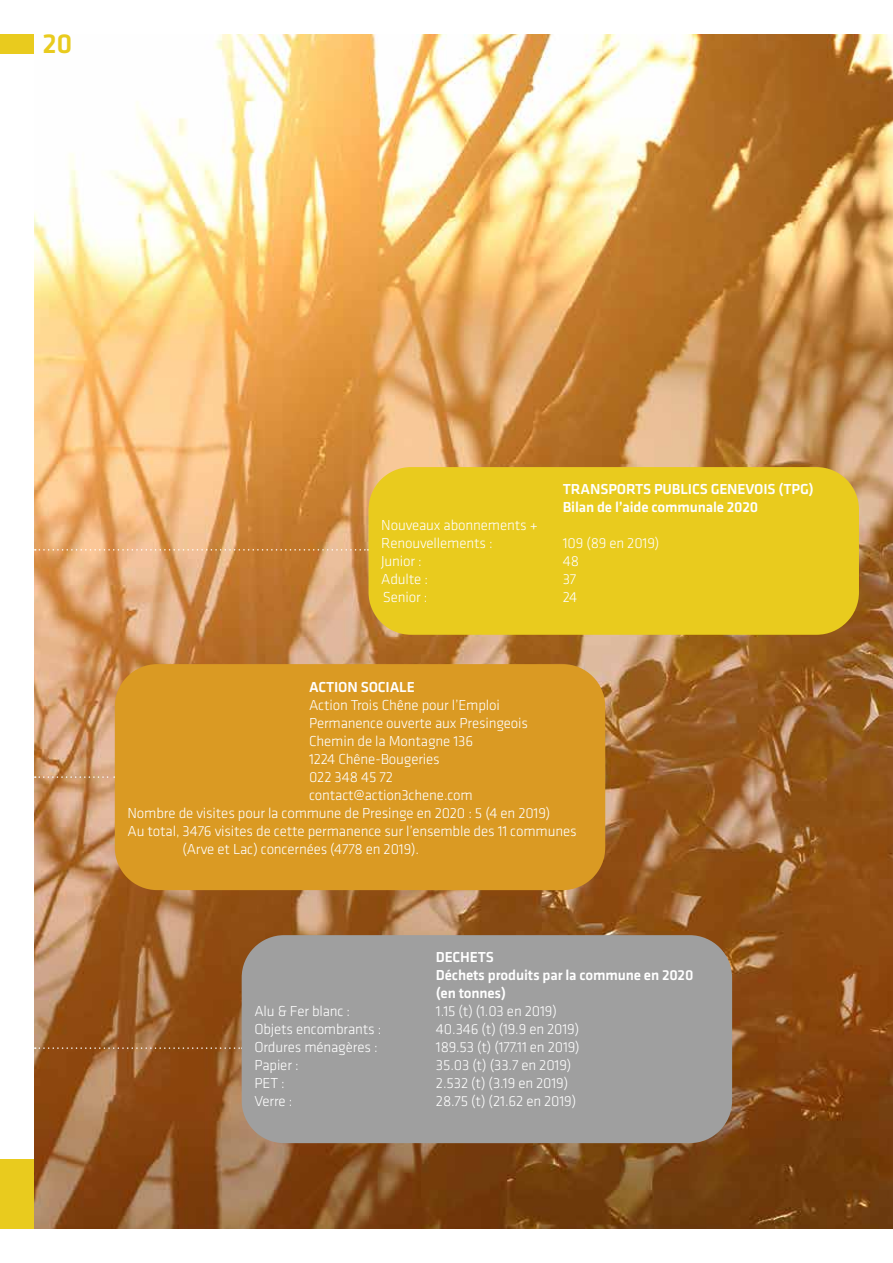
<style>
.page{position:relative;width:893px;height:1263px;background:#fff}
.page>*{position:absolute;margin:0;border:0;box-sizing:border-box;transform-origin:0 0}
.t1{font:500 28.5px "Klavika";color:#e9cb1e}
.t2{font:300 15px/18px "Klavika";letter-spacing:-.01em;color:#fff}
.t3{font:500 15px/18px "Klavika";letter-spacing:-.01em;color:#fff}
</style>
<div class="page">
<img style="left:34px;top:34px;width:859px;height:1195px">
<svg style="left:35px;top:146px;width:80px;height:2px"></svg>
<svg style="left:35px;top:549px;width:334px;height:2px"></svg>
<svg style="left:35px;top:776px;width:80px;height:2px"></svg>
<svg style="left:35px;top:1047px;width:207px;height:2px"></svg>
<div style="left:0;top:1159px;width:34px;height:70px;background:#e9cb1e"></div>
<div style="left:0;top:34px;width:34px;height:19px;background:#e9cb1e"></div>
<div style="left:369px;top:467px;width:490px;height:168px;background:#e9cb1e;border-radius:43px"></div>
<div style="left:115px;top:664px;width:490px;height:226px;background:#da9a23;border-radius:43px"></div>
<div style="left:242px;top:935px;width:490px;height:208px;background:#9f9f9f;border-radius:43px"></div>
<h1 class="t1" style="left:43px;top:24px;width:32px">20</h1>
<p class="t2" style="left:381px;top:516px;width:158px">Nouveaux abonnements +<br>Renouvellements :</p>
<p class="t3" style="left:563px;top:480px;width:252px">TRANSPORTS PUBLICS GENEVOIS (TPG)<br>Bilan de l’aide communale 2020</p>
<p class="t2" style="left:563px;top:534px;width:98px">109 (89 en 2019)</p>
<p class="t2" style="left:381px;top:552px;width:42px">Junior :</p>
<p class="t2" style="left:563px;top:552px;width:18px">48</p>
<p class="t2" style="left:381px;top:570px;width:48px">Adulte :</p>
<p class="t2" style="left:563px;top:570px;width:15px">37</p>
<p class="t2" style="left:383px;top:588px;width:46px">Senior :</p>
<p class="t2" style="left:563px;top:588px;width:16px">24</p>
<p class="t3" style="left:309px;top:678px;width:107px">ACTION SOCIALE</p>
<p class="t2" style="left:309px;top:696px;width:192px">Action Trois Chêne pour l’Emploi</p>
<p class="t2" style="left:309px;top:714px;width:220px">Permanence ouverte aux Presingeois</p>
<p class="t2" style="left:309px;top:732px;width:166px">Chemin de la Montagne 136</p>
<p class="t2" style="left:309px;top:750px;width:132px">1224 Chêne-Bougeries</p>
<p class="t2" style="left:309px;top:768px;width:85px">022 348 45 72</p>
<p class="t2" style="left:309px;top:786px;width:165px">contact@action3chene.com</p>
<p class="t2" style="left:128px;top:804px;width:424px">Nombre de visites pour la commune de Presinge en 2020 : 5 (4 en 2019)</p>
<p class="t2" style="left:128px;top:822px;width:450px">Au total, 3476 visites de cette permanence sur l’ensemble des 11 communes</p>
<p class="t2" style="left:182px;top:840px;width:238px">(Arve et Lac) concernées (4778 en 2019).</p>
<p class="t3" style="left:436px;top:948px;width:259px">DECHETS<br>Déchets produits par la commune en 2020 (en tonnes)</p>
<p class="t2" style="left:254px;top:1002px;width:97px">Alu &amp; Fer blanc :</p>
<p class="t2" style="left:436px;top:1002px;width:122px">1.15 (t) (1.03 en 2019)</p>
<p class="t2" style="left:254px;top:1020px;width:128px">Objets encombrants :</p>
<p class="t2" style="left:436px;top:1020px;width:145px">40.346 (t) (19.9 en 2019)</p>
<p class="t2" style="left:254px;top:1038px;width:125px">Ordures ménagères :</p>
<p class="t2" style="left:436px;top:1038px;width:145px">189.53 (t) (177.11 en 2019)</p>
<p class="t2" style="left:254px;top:1056px;width:46px">Papier :</p>
<p class="t2" style="left:436px;top:1056px;width:137px">35.03 (t) (33.7 en 2019)</p>
<p class="t2" style="left:254px;top:1074px;width:32px">PET :</p>
<p class="t2" style="left:436px;top:1074px;width:134px">2.532 (t) (3.19 en 2019)</p>
<p class="t2" style="left:254px;top:1092px;width:40px">Verre :</p>
<p class="t2" style="left:436px;top:1092px;width:142px">28.75 (t) (21.62 en 2019)</p>
</div>
